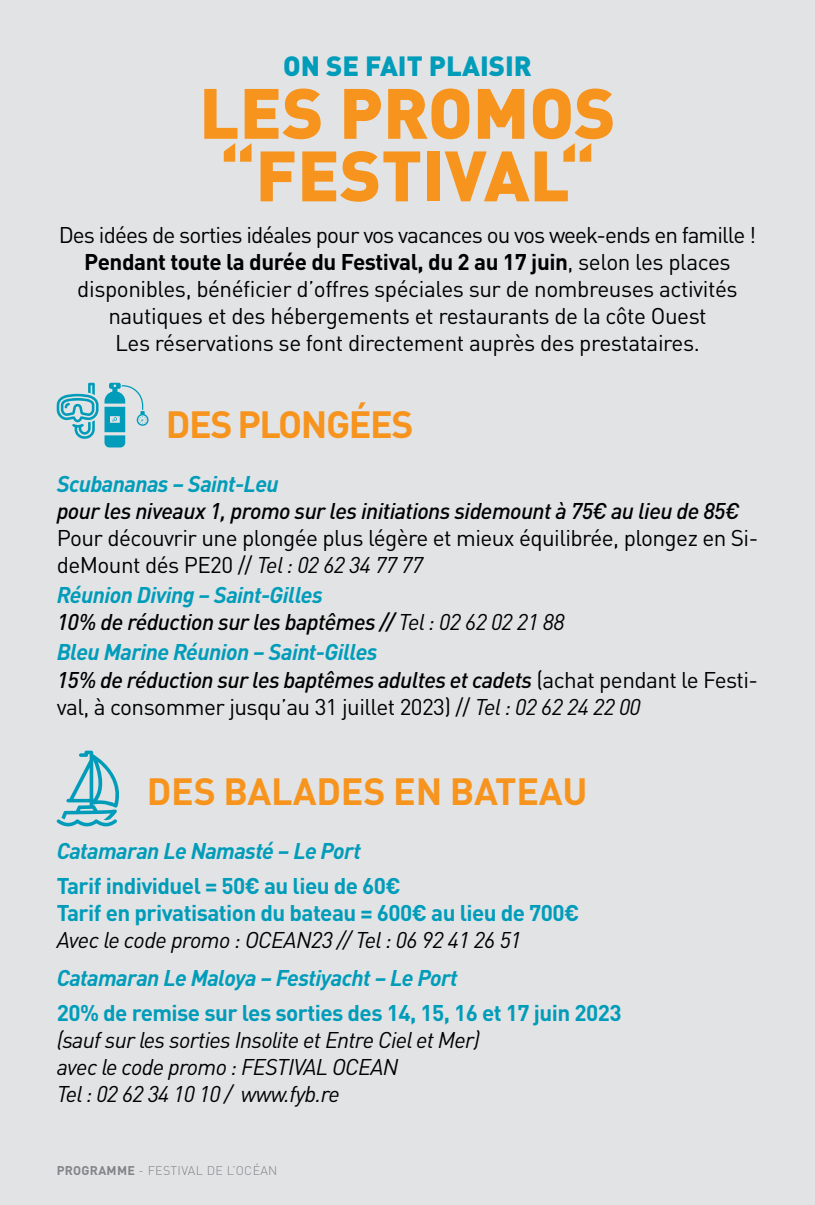
<style>
.page{position:relative;width:815px;height:1205px;background:#e2e3e4}
.page>*{position:absolute;margin:0;border:0;box-sizing:border-box;transform-origin:0 0}
.t1{font:900 70px/62.5px "DIN Pro";color:#f7941e}
.t2{font:700 37.5px "DIN Pro";letter-spacing:-.015em;color:#f7941e}
.t3{font:700 37.5px "DIN Pro";letter-spacing:-.04em;color:#f7941e}
.t4{font:900 27.5px "DIN Pro";color:#009cba}
.t5{font:22.5px/27px "DIN Pro";letter-spacing:-.025em;color:#000}
.t6{font:italic 22.5px/27px "DIN Pro";letter-spacing:-.03em;color:#000}
.t7{font:italic 500 22.5px/27px "DIN Pro";letter-spacing:-.025em;color:#000}
.t8{font:700 22.5px/27px "DIN Pro";letter-spacing:-.025em;color:#009cba}
.t9{font:italic 700 22.5px "DIN Pro";letter-spacing:-.025em;color:#009cba}
.t10{font:300 12.5px "DIN Pro";letter-spacing:.025em;color:#939598}
.s1{font-weight:700}
.s2{font-style:italic}
.s3{font-weight:700;color:#009cba}
.s4{font-weight:400}
.s5{font-weight:700;font-style:italic;color:#009cba}
.s6{font-weight:500;font-style:italic}
</style>
<div class="page">
<svg style="left:57px;top:383px;width:42px;height:56px"></svg>
<svg style="left:105px;top:383px;width:44px;height:64px"></svg>
<svg style="left:56px;top:750px;width:63px;height:76px"></svg>
<p class="t4" style="left:283px;top:43px;width:250px">ON SE FAIT PLAISIR</p>
<h1 class="t1" style="left:199px;top:73px;width:418px">LES PROMOS “FESTIVAL“</h1>
<p class="t5" style="left:59px;top:219px;width:699px;text-align:center">Des idées de sorties idéales pour vos vacances ou vos week-ends en famille !<br><span class="s1">Pendant toute la durée du Festival, du 2 au 17 juin</span>, selon les places disponibles, bénéficier d’offres spéciales sur de nombreuses activités nautiques et des hébergements et restaurants de la côte Ouest<br>Les réservations se font directement auprès des prestataires.</p>
<h2 class="t3" style="left:166px;top:393px;width:249px">DES PLONGÉES</h2>
<p class="t9" style="left:57px;top:466px;width:224px">Scubananas – Saint-Leu</p>
<p class="t7" style="left:57px;top:495px;width:684px">pour les niveaux 1, promo sur les initiations sidemount à 75€ au lieu de 85€</p>
<p class="t5" style="left:57px;top:522px;width:703px">Pour découvrir une plongée plus légère et mieux équilibrée, plongez en Si&shy;deMount dés PE20 // <span class="s2">Tel : 02 62 34 77 77</span></p>
<p class="t7" style="left:57px;top:579px;width:509px"><span class="s3">Réunion Diving – Saint-Gilles<br></span>10% de réduction sur les baptêmes // <span class="s4">Tel : 02 62 02 21 88</span></p>
<p class="t5" style="left:57px;top:636px;width:703px"><span class="s5">Bleu Marine Réunion – Saint-Gilles<br></span><span class="s6">15% de réduction sur les baptêmes adultes et cadets</span> (achat pendant le Festi&shy;val, à consommer jusqu’au 31 juillet 2023) // <span class="s2">Tel : 02 62 24 22 00</span></p>
<h2 class="t2" style="left:147px;top:760px;width:442px">DES BALADES EN BATEAU</h2>
<p class="t9" style="left:57px;top:833px;width:306px">Catamaran Le Namasté – Le Port</p>
<p class="t8" style="left:57px;top:870px;width:524px">Tarif individuel = 50€ au lieu de 60€<br>Tarif en privatisation du bateau = 600€ au lieu de 700€</p>
<p class="t6" style="left:57px;top:924px;width:466px">Avec le code promo : OCEAN23 // Tel : 06 92 41 26 51</p>
<p class="t9" style="left:57px;top:959px;width:403px">Catamaran Le Maloya – Festiyacht – Le Port</p>
<p class="t8" style="left:57px;top:996px;width:566px">20% de remise sur les sorties des 14, 15, 16 et 17 juin 2023</p>
<p class="t6" style="left:57px;top:1024px;width:425px">(sauf sur les sorties Insolite et Entre Ciel et Mer) avec le code promo : FESTIVAL OCEAN<br>Tel : 02 62 34 10 10 / www.fyb.re</p>
<p class="t10" style="left:57px;top:1160px;width:222px"><span class="s1">PROGRAMME</span> - FESTIVAL DE L’OCÉAN</p>
</div>
